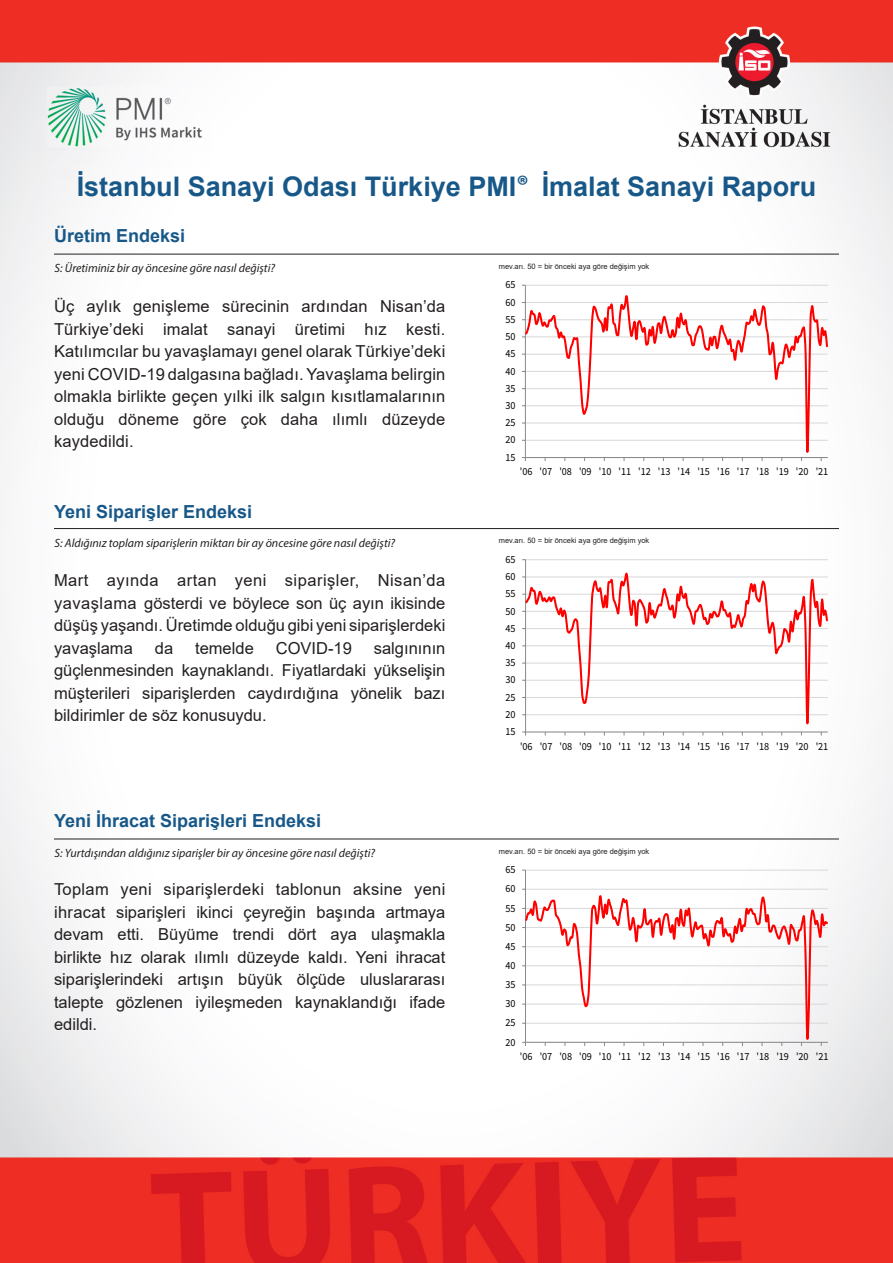
<style>
.page{position:relative;width:893px;height:1263px;background:#fff}
.page>*{position:absolute;margin:0;border:0;box-sizing:border-box;transform-origin:0 0}
.t1{font:700 27px "Myriad Pro";color:#175889}
.t2{font:700 27px "Arial";color:#175889}
.P1_Subheader{font:700 18px "Arial";color:#175889}
.P2_body_text{font:16.5px/22.5px "Arial";color:#231f20;text-align:justify}
.P2_question{font:italic 12px "Myriad Pro";color:#231f20}
.t3{font:10.8px "Source Sans Pro";letter-spacing:-.005em;color:#000;scale:.94 1}
.graph_label{font:7.5px "Arial";color:#231f20}
.s1{font-family:"Myriad Pro"}
</style>
<div class="page">
<img style="left:0;top:0;width:893px;height:1263px">
<hr style="left:54px;top:254px;width:785px;height:1px;background:#231f20">
<hr style="left:54px;top:839px;width:785px;height:1px;background:#231f20">
<hr style="left:54px;top:528px;width:785px;height:1px;background:#231f20">
<hr style="left:525px;top:285px;width:303px;height:1px;background:#d9d9d9">
<hr style="left:525px;top:285px;width:1px;height:172px;background:#868686">
<svg style="left:522px;top:457px;width:4px;height:4px"></svg>
<svg style="left:525px;top:295px;width:303px;height:163px"></svg>
<hr style="left:525px;top:889px;width:303px;height:1px;background:#d9d9d9">
<hr style="left:525px;top:870px;width:303px;height:1px;background:#d9d9d9">
<hr style="left:525px;top:870px;width:1px;height:172px;background:#868686">
<svg style="left:522px;top:1042px;width:4px;height:4px"></svg>
<svg style="left:525px;top:892px;width:303px;height:151px"></svg>
<hr style="left:526px;top:559px;width:302px;height:1px;background:#d9d9d9">
<hr style="left:525px;top:560px;width:1px;height:172px;background:#868686">
<hr style="left:526px;top:732px;width:302px;height:1px;background:#868686">
<svg style="left:522px;top:732px;width:4px;height:3px"></svg>
<svg style="left:525px;top:573px;width:303px;height:159px"></svg>
<h1 class="t2" style="left:77px;top:167px;width:741px">İstanbul Sanayi Odası Türkiye PMI<span class="s1">®</span> İmalat Sanayi Raporu</h1>
<h1 class="t1" style="left:67px;top:169px;width:761px">Istanbul Chamber of Industry Turkey PMI® M nufacturing Index</h1>
<p class="P1_Subheader" style="left:54px;top:223px;width:133px">Üretim Endeksi</p>
<p class="P2_question" style="left:55px;top:261px;width:222px">S: Üretiminiz bir ay öncesine göre nasıl değişti?</p>
<p class="P2_body_text" style="left:54px;top:295px;width:393px">Üç aylık genişleme sürecinin ardından Nisan’da Türkiye’deki imalat sanayi üretimi hız kesti.<br>Katılımcılar bu yavaşlamayı genel olarak Türkiye’deki yeni COVID-19 dalgasına bağladı. Yavaşlama belirgin olmakla birlikte geçen yılki ilk salgın kısıtlamalarının olduğu döneme göre çok daha ılımlı düzeyde kaydedildi.</p>
<p class="P1_Subheader" style="left:54px;top:499px;width:200px">Yeni Siparişler Endeksi</p>
<p class="P2_question" style="left:55px;top:535px;width:342px">S: Aldığınız toplam siparişlerin miktarı bir ay öncesine göre nasıl değişti?</p>
<p class="P2_body_text" style="left:54px;top:569px;width:393px">Mart ayında artan yeni siparişler, Nisan’da yavaşlama gösterdi ve böylece son üç ayın ikisinde düşüş yaşandı. Üretimde olduğu gibi yeni siparişlerdeki yavaşlama</p>
<p class="P2_body_text" style="left:155px;top:636px;width:20px">da</p>
<p class="P2_body_text" style="left:195px;top:636px;width:60px">temelde</p>
<p class="P2_body_text" style="left:276px;top:636px;width:78px">COVID-19</p>
<p class="P2_body_text" style="left:54px;top:636px;width:393px;text-indent:320px">salgınının güçlenmesinden kaynaklandı. Fiyatlardaki yükselişin müşterileri siparişlerden caydırdığına yönelik bazı bildirimler de söz konusuydu.</p>
<p class="P1_Subheader" style="left:54px;top:808px;width:269px">Yeni İhracat Siparişleri Endeksi</p>
<p class="P2_question" style="left:55px;top:846px;width:322px">S: Yurtdışından aldığınız siparişler bir ay öncesine göre nasıl değişti?</p>
<p class="P2_body_text" style="left:54px;top:878px;width:393px">Toplam yeni siparişlerdeki tablonun aksine yeni ihracat siparişleri ikinci çeyreğin başında artmaya devam etti. Büyüme trendi dört aya ulaşmakla birlikte hız olarak ılımlı düzeyde kaldı. Yeni ihracat siparişlerindeki artışın büyük ölçüde uluslararası talepte gözlenen iyileşmeden kaynaklandığı ifade edildi.</p>
<p class="graph_label" style="left:499px;top:261px;width:152px">mev.arı. 50 = bir önceki aya göre değişim yok</p>
<p class="t3" style="left:505px;top:278px;width:12px">65</p>
<p class="t3" style="left:505px;top:295px;width:12px">60</p>
<p class="t3" style="left:505px;top:313px;width:12px">55</p>
<p class="t3" style="left:505px;top:330px;width:12px">50</p>
<p class="t3" style="left:505px;top:347px;width:12px">45</p>
<p class="t3" style="left:505px;top:364px;width:12px">40</p>
<p class="t3" style="left:505px;top:381px;width:12px">35</p>
<p class="t3" style="left:505px;top:399px;width:12px">30</p>
<p class="t3" style="left:505px;top:416px;width:12px">25</p>
<p class="t3" style="left:505px;top:433px;width:12px">20</p>
<p class="t3" style="left:505px;top:450px;width:12px">15</p>
<p class="t3" style="left:520px;top:465px;width:330px">'06 '07 '08 '09 '10 '11 '12 '13 '14 '15 '16 '17 '18 '19 '20 '21</p>
<p class="graph_label" style="left:499px;top:535px;width:152px">mev.arı. 50 = bir önceki aya göre değişim yok</p>
<p class="t3" style="left:506px;top:553px;width:12px">65</p>
<p class="t3" style="left:506px;top:570px;width:12px">60</p>
<p class="t3" style="left:506px;top:587px;width:12px">55</p>
<p class="t3" style="left:506px;top:604px;width:12px">50</p>
<p class="t3" style="left:506px;top:621px;width:12px">45</p>
<p class="t3" style="left:506px;top:639px;width:12px">40</p>
<p class="t3" style="left:506px;top:656px;width:12px">35</p>
<p class="t3" style="left:506px;top:673px;width:12px">30</p>
<p class="t3" style="left:506px;top:690px;width:12px">25</p>
<p class="t3" style="left:506px;top:708px;width:12px">20</p>
<p class="t3" style="left:506px;top:725px;width:12px">15</p>
<p class="t3" style="left:520px;top:739px;width:329px">'06 '07 '08 '09 '10 '11 '12 '13 '14 '15 '16 '17 '18 '19 '20 '21</p>
<p class="graph_label" style="left:499px;top:846px;width:152px">mev.arı. 50 = bir önceki aya göre değişim yok</p>
<p class="t3" style="left:506px;top:863px;width:12px">65</p>
<p class="t3" style="left:506px;top:882px;width:12px">60</p>
<p class="t3" style="left:506px;top:901px;width:12px">55</p>
<p class="t3" style="left:506px;top:920px;width:12px">50</p>
<p class="t3" style="left:506px;top:939px;width:12px">45</p>
<p class="t3" style="left:506px;top:959px;width:12px">40</p>
<p class="t3" style="left:506px;top:978px;width:12px">35</p>
<p class="t3" style="left:506px;top:997px;width:12px">30</p>
<p class="t3" style="left:506px;top:1016px;width:12px">25</p>
<p class="t3" style="left:506px;top:1035px;width:12px">20</p>
<p class="t3" style="left:520px;top:1050px;width:330px">'06 '07 '08 '09 '10 '11 '12 '13 '14 '15 '16 '17 '18 '19 '20 '21</p>
</div>
